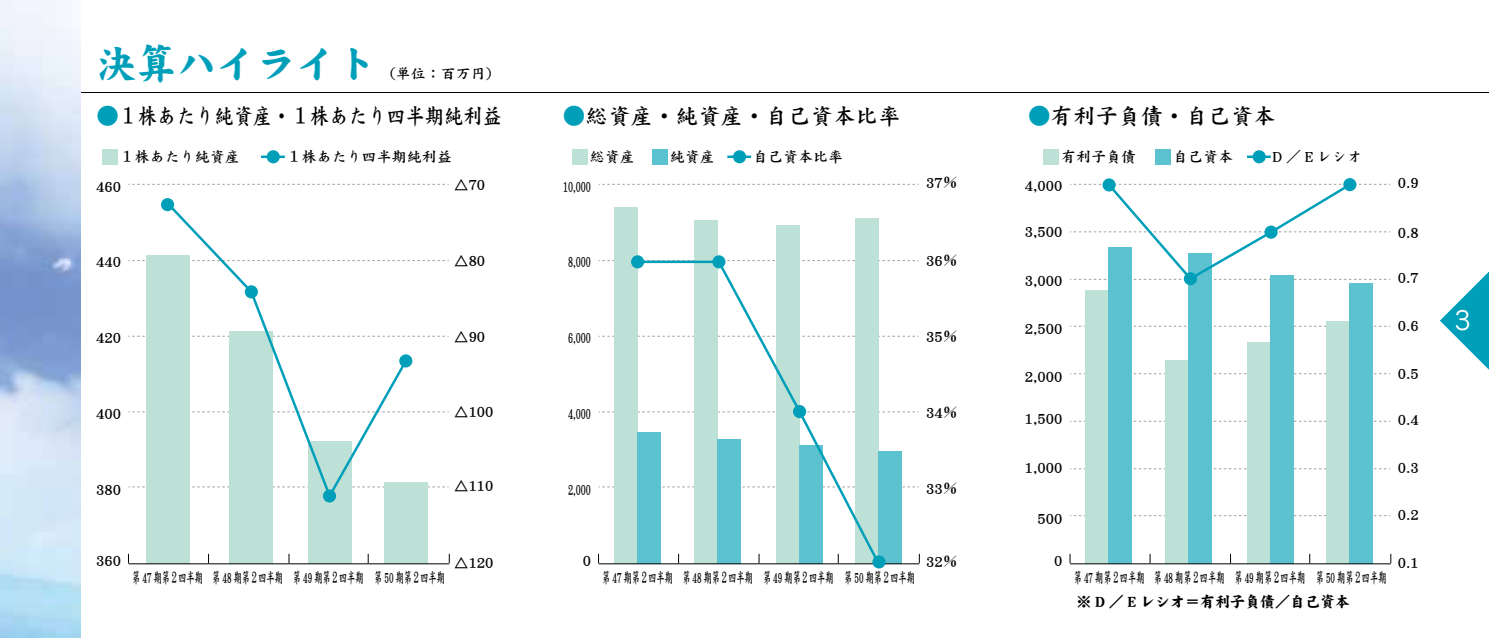
<style>
.page{position:relative;width:1489px;height:638px;background:#fff}
.page>*{position:absolute;margin:0;border:0;box-sizing:border-box;transform-origin:0 0}
.t1{font:40px "DF Kai Sho Std W12";color:#009fb9}
.t2{font:25px "Jun 201 Pro";color:#fff}
.t3{font:22.5px "DF Kai Sho Std W7";color:#000}
.t4{font:22.5px "DF Kai Sho Std W7";color:#000;scale:.85 1}
.t5{font:15px "DF Kai Sho Std W7";color:#000}
.t6{font:15px "DF Kai Sho Std W7";color:#000;scale:.55 1}
.t7{font:15px "DF Kai Sho Std W7";color:#000;scale:.61 1}
.t8{font:15px "DF Kai Sho Std W12";color:#000}
.s1{color:#009fb9}
</style>
<div class="page">
<hr style="left:68px;top:92px;width:1420px;height:1px;background:#000">
<img style="left:0;top:0;width:80px;height:638px">
<svg style="left:128px;top:260px;width:320px;height:1px"></svg>
<svg style="left:128px;top:184px;width:320px;height:1px"></svg>
<svg style="left:128px;top:336px;width:320px;height:1px"></svg>
<div style="left:147px;top:256px;width:43px;height:308px;background:#bde1d6"></div>
<div style="left:230px;top:331px;width:43px;height:233px;background:#bde1d6"></div>
<div style="left:308px;top:441px;width:43px;height:123px;background:#bde1d6"></div>
<div style="left:161px;top:198px;width:13px;height:13px;background:#009fb9;border-radius:50%"></div>
<div style="left:267px;top:150px;width:13px;height:13px;background:#009fb9;border-radius:50%"></div>
<div style="left:323px;top:489px;width:13px;height:13px;background:#07a1ba;border-radius:50%"></div>
<div style="left:384px;top:482px;width:43px;height:82px;background:#bde1d6"></div>
<svg style="left:399px;top:354px;width:13px;height:13px"></svg>
<svg style="left:166px;top:202px;width:168px;height:299px"></svg>
<div style="left:102px;top:149px;width:15px;height:15px;background:#bde1d6"></div>
<hr style="left:261px;top:155px;width:24px;height:3px;background:#009fb9">
<svg style="left:128px;top:357px;width:320px;height:142px"></svg>
<hr style="left:128px;top:563px;width:321px;height:1px;background:#000">
<svg style="left:598px;top:260px;width:320px;height:1px"></svg>
<svg style="left:598px;top:184px;width:320px;height:1px"></svg>
<svg style="left:598px;top:336px;width:320px;height:1px"></svg>
<svg style="left:598px;top:411px;width:320px;height:1px"></svg>
<svg style="left:598px;top:486px;width:320px;height:1px"></svg>
<div style="left:614px;top:207px;width:23px;height:357px;background:#bde1d6"></div>
<div style="left:694px;top:221px;width:23px;height:343px;background:#bde1d6"></div>
<div style="left:776px;top:225px;width:23px;height:339px;background:#bde1d6"></div>
<div style="left:631px;top:255px;width:13px;height:13px;background:#009fb9;border-radius:50%"></div>
<svg style="left:712px;top:255px;width:13px;height:13px"></svg>
<div style="left:733px;top:150px;width:13px;height:13px;background:#009fb9;border-radius:50%"></div>
<div style="left:855px;top:219px;width:23px;height:345px;background:#bde1d6"></div>
<div style="left:878px;top:451px;width:23px;height:113px;background:#5dc2d0"></div>
<div style="left:572px;top:149px;width:15px;height:15px;background:#bde1d6"></div>
<div style="left:652px;top:149px;width:15px;height:15px;background:#5dc2d0"></div>
<hr style="left:727px;top:155px;width:24px;height:3px;background:#009fb9">
<svg style="left:635px;top:259px;width:247px;height:306px"></svg>
<hr style="left:598px;top:563px;width:321px;height:1px;background:#000">
<div style="left:872px;top:555px;width:13px;height:13px;background:#009fb9;border-radius:50%"></div>
<svg style="left:1070px;top:373px;width:317px;height:1px"></svg>
<svg style="left:1070px;top:421px;width:317px;height:1px"></svg>
<svg style="left:1070px;top:326px;width:317px;height:1px"></svg>
<svg style="left:1070px;top:468px;width:317px;height:1px"></svg>
<svg style="left:1070px;top:515px;width:317px;height:1px"></svg>
<div style="left:1085px;top:291px;width:23px;height:273px;background:#bde1d6"></div>
<div style="left:1108px;top:247px;width:23px;height:317px;background:#5dc2d0"></div>
<div style="left:1165px;top:360px;width:23px;height:204px;background:#bde1d6"></div>
<div style="left:1188px;top:254px;width:23px;height:310px;background:#5dc2d0"></div>
<div style="left:1247px;top:342px;width:23px;height:222px;background:#bde1d6"></div>
<div style="left:1270px;top:276px;width:23px;height:288px;background:#5dc2d0"></div>
<svg style="left:1102px;top:178px;width:13px;height:13px"></svg>
<svg style="left:1183px;top:272px;width:13px;height:13px"></svg>
<div style="left:1252px;top:150px;width:13px;height:13px;background:#009fb9;border-radius:50%"></div>
<div style="left:1326px;top:321px;width:23px;height:243px;background:#bde1d6"></div>
<div style="left:1349px;top:284px;width:23px;height:280px;background:#5dc2d0"></div>
<svg style="left:1343px;top:178px;width:13px;height:13px"></svg>
<div style="left:1043px;top:149px;width:15px;height:15px;background:#bde1d6"></div>
<div style="left:1155px;top:149px;width:15px;height:15px;background:#5dc2d0"></div>
<hr style="left:1246px;top:155px;width:24px;height:3px;background:#009fb9">
<svg style="left:1070px;top:181px;width:317px;height:101px"></svg>
<hr style="left:1069px;top:563px;width:321px;height:1px;background:#000">
<svg style="left:1440px;top:272px;width:48px;height:97px"></svg>
<h1 class="t1" style="left:96px;top:42px;width:282px">決算ハイライト</h1>
<p class="t5" style="left:380px;top:66px;width:121px">（単位：百万円(</p>
<h3 class="t4" style="left:96px;top:104px;width:478px"><span class="s1">●</span>１株あたり純資産・１株あたり四半期純利益</h3>
<h3 class="t3" style="left:563px;top:104px;width:339px"><span class="s1">●</span>総資産・純資産・自己資本比率</h3>
<h3 class="t3" style="left:1028px;top:104px;width:249px"><span class="s1">●</span>有利子負債・自己資本</h3>
<p class="t5" style="left:120px;top:148px;width:121px">１株あたり純資産</p>
<p class="t5" style="left:287px;top:148px;width:166px">１株あたり四半期純利益</p>
<p class="t5" style="left:589px;top:148px;width:46px">総資産</p>
<p class="t5" style="left:669px;top:148px;width:46px">純資産</p>
<p class="t5" style="left:753px;top:148px;width:91px">自己資本比率</p>
<p class="t5" style="left:1061px;top:148px;width:76px">有利子負債</p>
<p class="t5" style="left:1173px;top:148px;width:61px">自己資本</p>
<p class="t5" style="left:1272px;top:148px;width:91px">D ／ E レシオ</p>
<p class="t5" style="left:96px;top:179px;width:26px">460</p>
<p class="t5" style="left:453px;top:176px;width:33px">△70</p>
<p class="t7" style="left:563px;top:179px;width:47px">10,000</p>
<p class="t5" style="left:926px;top:175px;width:33px">37％</p>
<p class="t5" style="left:1024px;top:178px;width:39px">4,000</p>
<p class="t5" style="left:1397px;top:175px;width:23px">0.9</p>
<p class="t5" style="left:1024px;top:223px;width:39px">3,500</p>
<p class="t5" style="left:96px;top:254px;width:26px">440</p>
<p class="t5" style="left:453px;top:253px;width:33px">△80</p>
<p class="t7" style="left:568px;top:254px;width:39px">8,000</p>
<p class="t5" style="left:926px;top:252px;width:33px">36％</p>
<p class="t5" style="left:1024px;top:273px;width:39px">3,000</p>
<p class="t5" style="left:96px;top:330px;width:26px">420</p>
<p class="t5" style="left:453px;top:328px;width:33px">△90</p>
<p class="t7" style="left:568px;top:330px;width:39px">6,000</p>
<p class="t5" style="left:926px;top:329px;width:33px">35％</p>
<p class="t5" style="left:1024px;top:320px;width:39px">2,500</p>
<p class="t5" style="left:1024px;top:368px;width:39px">2,000</p>
<p class="t5" style="left:96px;top:405px;width:26px">400</p>
<p class="t5" style="left:453px;top:403px;width:41px">△100</p>
<p class="t7" style="left:568px;top:405px;width:39px">4,000</p>
<p class="t5" style="left:926px;top:405px;width:33px">34％</p>
<p class="t5" style="left:1024px;top:411px;width:39px">1,500</p>
<p class="t5" style="left:1024px;top:460px;width:39px">1,000</p>
<p class="t5" style="left:96px;top:481px;width:26px">380</p>
<p class="t5" style="left:453px;top:478px;width:41px">△110</p>
<p class="t7" style="left:568px;top:481px;width:39px">2,000</p>
<p class="t5" style="left:926px;top:480px;width:33px">33％</p>
<p class="t5" style="left:1037px;top:510px;width:26px">500</p>
<p class="t5" style="left:96px;top:552px;width:26px">360</p>
<p class="t5" style="left:453px;top:554px;width:41px">△120</p>
<p class="t5" style="left:582px;top:552px;width:10px">0</p>
<p class="t5" style="left:926px;top:553px;width:33px">32％</p>
<p class="t5" style="left:1054px;top:552px;width:10px">0</p>
<p class="t5" style="left:1397px;top:225px;width:23px">0.8</p>
<p class="t5" style="left:1397px;top:270px;width:23px">0.7</p>
<p class="t5" style="left:1397px;top:318px;width:23px">0.6</p>
<p class="t5" style="left:1397px;top:365px;width:23px">0.5</p>
<p class="t5" style="left:1397px;top:411px;width:23px">0.4</p>
<p class="t5" style="left:1397px;top:460px;width:23px">0.3</p>
<p class="t5" style="left:1397px;top:506px;width:23px">0.2</p>
<p class="t5" style="left:1397px;top:555px;width:23px">0.1</p>
<h2 class="t2" style="left:1454px;top:301px;width:17px">3</h2>
<p class="t6" style="left:132px;top:570px;width:130px">第 47 期第２四半期</p>
<p class="t6" style="left:212px;top:570px;width:130px">第 48 期第２四半期</p>
<p class="t6" style="left:293px;top:570px;width:130px">第 49 期第２四半期</p>
<p class="t6" style="left:374px;top:570px;width:130px">第 50 期第２四半期</p>
<p class="t6" style="left:602px;top:570px;width:130px">第 47 期第２四半期</p>
<p class="t6" style="left:682px;top:570px;width:130px">第 48 期第２四半期</p>
<p class="t6" style="left:763px;top:570px;width:130px">第 49 期第２四半期</p>
<p class="t6" style="left:844px;top:570px;width:130px">第 50 期第２四半期</p>
<p class="t6" style="left:1073px;top:570px;width:130px">第 47 期第２四半期</p>
<p class="t8" style="left:1076px;top:593px;width:275px">※ D ／ E レシオ＝有利子負債／自己資本</p>
<p class="t6" style="left:1153px;top:570px;width:130px">第 48 期第２四半期</p>
<p class="t6" style="left:1234px;top:570px;width:130px">第 49 期第２四半期</p>
<p class="t6" style="left:1315px;top:570px;width:130px">第 50 期第２四半期</p>
</div>
